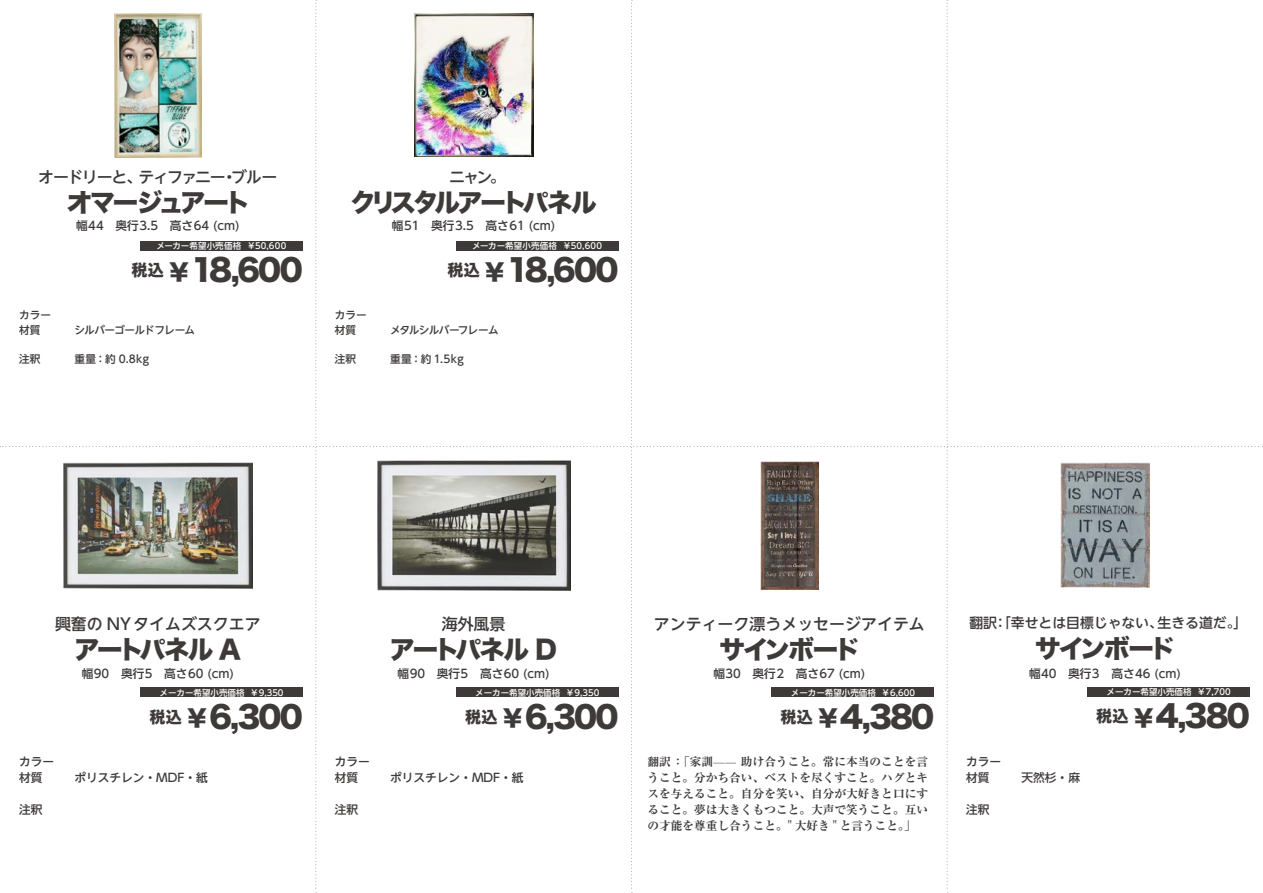
<style>
.page{position:relative;width:1263px;height:893px;background:#fff}
.page>*{position:absolute;margin:0;border:0;box-sizing:border-box;transform-origin:0 0}
.t1{font:29.7px "Hira Kaku Std W8";letter-spacing:-.065em;color:#3e3a39}
.t2{font:25.5px "Hira Kaku Std W8";letter-spacing:-.1em;color:#3e3a39}
.t3{font:25.5px "Hira Kaku Std W8";letter-spacing:-.14em;color:#3e3a39}
.t4{font:500 15.9px "MJSUD Shin Go NT";color:#3e3a39}
.t5{font:500 15.9px "MJSUD Shin Go NT";letter-spacing:-.09em;color:#3e3a39}
.t6{font:500 13.8px "MJSUD Shin Go NT";color:#3e3a39}
.t7{font:500 11.7px/15.9px "MJSUD Shin Go NT";color:#3e3a39}
.t8{font:700 11.7px/15.9px "MJS Ryumin Ex";color:#3e3a39;text-align:justify}
.t9{font:500 10.65px/14.9px "MJSUD Shin Go NT";letter-spacing:-.035em;color:#3e3a39}
.t10{font:500 10.65px "MJSUD Shin Go NT";letter-spacing:-.07em;color:#3e3a39}
.t11{font:500 10.65px "MJSUD Shin Go NT";letter-spacing:-.085em;color:#3e3a39}
.t12{font:500 8.55px "MJSUD Shin Go NT";color:#fff}
.s1{font-size:23.4px}
.s2{font-family:"Koz Min Pr 6 N";font-weight:400}
</style>
<div class="page">
<img style="left:114px;top:14px;width:88px;height:143px">
<img style="left:414px;top:14px;width:119px;height:142px">
<div style="left:140px;top:241px;width:163px;height:9px;background:#3e3a39"></div>
<div style="left:456px;top:241px;width:162px;height:9px;background:#3e3a39"></div>
<img style="left:63px;top:462px;width:189px;height:127px">
<img style="left:377px;top:461px;width:193px;height:129px">
<img style="left:1060px;top:463px;width:90px;height:125px">
<img style="left:760px;top:462px;width:58px;height:127px">
<div style="left:140px;top:687px;width:163px;height:10px;background:#3e3a39"></div>
<div style="left:456px;top:687px;width:163px;height:10px;background:#3e3a39"></div>
<div style="left:1087px;top:687px;width:163px;height:10px;background:#3e3a39"></div>
<div style="left:772px;top:687px;width:162px;height:10px;background:#3e3a39"></div>
<h3 class="t5" style="left:38px;top:166px;width:241px">オードリーと、ティファニー・ブルー</h3>
<h3 class="t4" style="left:449px;top:166px;width:58px">ニャン。</h3>
<h2 class="t2" style="left:67px;top:188px;width:185px">オマージュアート</h2>
<h2 class="t3" style="left:350px;top:188px;width:248px">クリスタルアートパネル</h2>
<p class="t7" style="left:76px;top:218px;width:165px">幅44　奥行3.5　高さ64 (cm)</p>
<p class="t7" style="left:392px;top:218px;width:165px">幅51　奥行3.5　高さ61 (cm)</p>
<h1 class="t1" style="left:132px;top:253px;width:173px"><sup>税込</sup> <span class="s1">¥</span> 18,600</h1>
<h1 class="t1" style="left:447px;top:253px;width:173px"><sup>税込</sup> <span class="s1">¥</span> 18,600</h1>
<p class="t12" style="left:157px;top:240px;width:131px">メーカー希望小売価格 ￥50,600</p>
<p class="t12" style="left:472px;top:240px;width:131px">メーカー希望小売価格 ￥50,600</p>
<p class="t9" style="left:19px;top:307px;width:33px">カラー材質</p>
<p class="t9" style="left:19px;top:352px;width:23px">注釈</p>
<p class="t10" style="left:74px;top:322px;width:122px">シルバーゴールドフレーム</p>
<p class="t9" style="left:74px;top:352px;width:76px">重量：約 0.8kg</p>
<p class="t9" style="left:335px;top:307px;width:33px">カラー材質</p>
<p class="t9" style="left:335px;top:352px;width:23px">注釈</p>
<p class="t11" style="left:390px;top:322px;width:110px">メタルシルバーフレーム</p>
<p class="t9" style="left:390px;top:352px;width:75px">重量：約 1.5kg</p>
<h3 class="t4" style="left:55px;top:612px;width:207px">興奮の NY タイムズスクエア</h3>
<h3 class="t4" style="left:442px;top:612px;width:65px">海外風景</h3>
<h2 class="t2" style="left:74px;top:635px;width:168px">アートパネル A</h2>
<h2 class="t2" style="left:390px;top:635px;width:169px">アートパネル D</h2>
<p class="t7" style="left:82px;top:665px;width:153px">幅90　奥行5　高さ60 (cm)</p>
<p class="t7" style="left:398px;top:665px;width:153px">幅90　奥行5　高さ60 (cm)</p>
<h3 class="t4" style="left:654px;top:612px;width:273px">アンティーク漂うメッセージアイテム</h3>
<p class="t6" style="left:969px;top:613px;width:279px">翻訳：「幸せとは目標じゃない、生きる道だ。」</p>
<h2 class="t2" style="left:719px;top:635px;width:142px">サインボード</h2>
<h2 class="t2" style="left:1035px;top:634px;width:142px">サインボード</h2>
<p class="t7" style="left:713px;top:665px;width:153px">幅30　奥行2　高さ67 (cm)</p>
<p class="t7" style="left:1029px;top:665px;width:153px">幅40　奥行3　高さ46 (cm)</p>
<p class="t12" style="left:160px;top:686px;width:126px">メーカー希望小売価格 ￥9,350</p>
<p class="t12" style="left:475px;top:686px;width:126px">メーカー希望小売価格 ￥9,350</p>
<p class="t12" style="left:791px;top:686px;width:126px">メーカー希望小売価格 ￥6,600</p>
<p class="t12" style="left:1106px;top:686px;width:126px">メーカー希望小売価格 ￥7,700</p>
<p class="t7" style="left:19px;top:754px;width:37px">カラー材質</p>
<p class="t7" style="left:19px;top:802px;width:25px">注釈</p>
<h1 class="t1" style="left:149px;top:700px;width:155px"><sup>税込</sup> <span class="s1">¥</span> 6,300</h1>
<h1 class="t1" style="left:465px;top:700px;width:155px"><sup>税込</sup> <span class="s1">¥</span> 6,300</h1>
<h1 class="t1" style="left:781px;top:700px;width:155px"><sup>税込</sup> <span class="s1">¥</span> 4,380</h1>
<h1 class="t1" style="left:1096px;top:700px;width:155px"><sup>税込</sup> <span class="s1">¥</span> 4,380</h1>
<p class="t7" style="left:335px;top:754px;width:37px">カラー材質</p>
<p class="t7" style="left:335px;top:802px;width:25px">注釈</p>
<p class="t7" style="left:74px;top:770px;width:135px">ポリスチレン・MDF・紙</p>
<p class="t7" style="left:390px;top:770px;width:135px">ポリスチレン・MDF・紙</p>
<p class="t8" style="left:647px;top:754px;width:282px">翻訳 ：「家訓<span class="s2">——</span> 助け合うこと。常に本当のことを言うこと。分かち合い、ベストを尽くすこと。ハグとキスを与えること。自分を笑い、自分が大好きと口にすること。夢は大きくもつこと。大声で笑うこと。互いの才能を尊重し合うこと。" 大好き " と言うこと。」</p>
<p class="t7" style="left:966px;top:753px;width:37px">カラー材質</p>
<p class="t7" style="left:966px;top:801px;width:25px">注釈</p>
<p class="t7" style="left:1021px;top:769px;width:60px">天然杉・麻</p>
</div>
